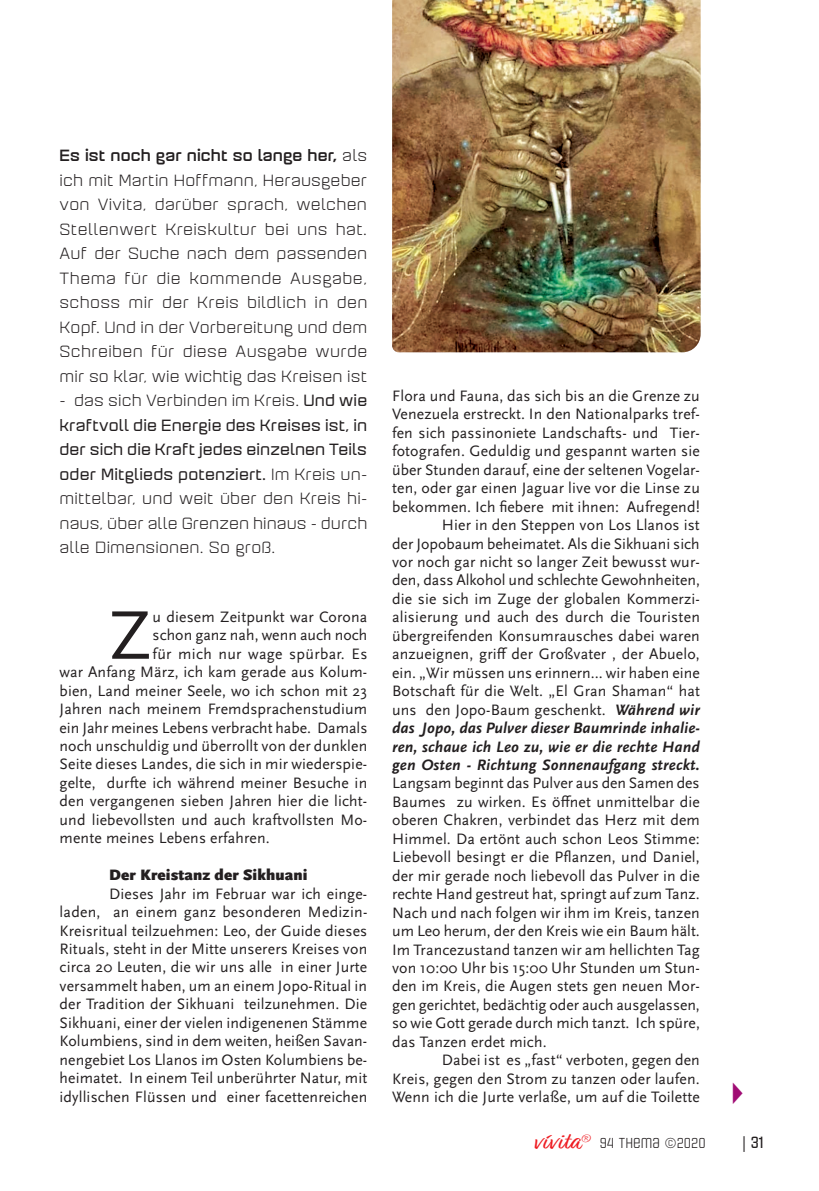
<style>
.page{position:relative;width:819px;height:1191px;background:#fff}
.page>*{position:absolute;margin:0;border:0;box-sizing:border-box;transform-origin:0 0}
.PRISMASatz{font:71.58px "Scala Sans Pro";color:#231f20}
.t1{font:26.25px "Relation";letter-spacing:.01em;color:#ee1d23}
.PRISMASatz-2{font:15.75px/18.4px "Scala Sans Pro";letter-spacing:.01em;color:#231f20;text-align:justify}
.PRISMASatz-3{font:15.75px/24.5px "Aguda";letter-spacing:.01em;color:#231f20;text-align:justify}
.PRISMASatz-4{font:900 15.75px "Scala Sans Pro";letter-spacing:.01em;color:#231f20}
.t2{font:15.75px "Necia Family Bold Unicase";color:#231f20}
.t3{font:14px "Necia Family Regular Unicase";color:#231f20}
.s1{font-weight:900}
.s2{font-weight:700}
.s3{font-weight:700;font-style:italic}
.s4{font-family:"Stone Informal Std";font-weight:500}
</style>
<div class="page">
<img style="left:392px;top:0;width:308px;height:352px">
<p class="PRISMASatz-3" style="left:60px;top:143px;width:309px"><span class="s1">Es ist noch gar nicht so lange her,</span> als ich mit Martin Hoffmann, Herausgeber von Vivita, darüber sprach, welchen Stellenwert Kreiskultur bei uns hat.<br>Auf der Suche nach dem passenden Thema für die kommende Ausgabe, schoss mir der Kreis bildlich in den Kopf. Und in der Vorbereitung und dem Schreiben für diese Ausgabe wurde mir so klar, wie wichtig das Kreisen ist</p>
<p class="PRISMASatz-3" style="left:60px;top:388px;width:309px">- das sich Verbinden im Kreis. <span class="s2">Und wie kraftvoll die Energie des Kreises ist, in der sich die Kraft jedes einzelnen Teils oder Mitglieds potenziert.</span> Im Kreis un&shy;mittelbar, und weit über den Kreis hi&shy;naus, über alle Grenzen hinaus - durch alle Dimensionen. So groß.</p>
<p class="PRISMASatz" style="left:109px;top:593px;width:44px">Z</p>
<p class="PRISMASatz-2" style="left:152px;top:607px;width:216px">u diesem Zeitpunkt war Corona</p>
<p class="PRISMASatz-2" style="left:152px;top:626px;width:216px">schon ganz nah, wenn auch noch</p>
<p class="PRISMASatz-2" style="left:152px;top:644px;width:216px">für mich nur wage spürbar. Es</p>
<p class="PRISMASatz-2" style="left:60px;top:663px;width:309px">war Anfang März, ich kam gerade aus Kolum-</p>
<p class="PRISMASatz-2" style="left:60px;top:681px;width:309px">bien, Land meiner Seele, wo ich schon mit 23</p>
<p class="PRISMASatz-2" style="left:60px;top:699px;width:309px">Jahren nach meinem Fremdsprachenstudium</p>
<p class="PRISMASatz-2" style="left:60px;top:718px;width:309px">ein Jahr meines Lebens verbracht habe. Damals</p>
<p class="PRISMASatz-2" style="left:60px;top:736px;width:309px">noch unschuldig und überrollt von der dunklen</p>
<p class="PRISMASatz-2" style="left:60px;top:755px;width:309px">Seite dieses Landes, die sich in mir wiederspie-</p>
<p class="PRISMASatz-2" style="left:60px;top:773px;width:309px">gelte, durfte ich während meiner Besuche in</p>
<p class="PRISMASatz-2" style="left:60px;top:792px;width:309px">den vergangenen sieben Jahren hier die licht-</p>
<p class="PRISMASatz-2" style="left:60px;top:810px;width:309px">und liebevollsten und auch kraftvollsten Mo-</p>
<p class="PRISMASatz-2" style="left:60px;top:829px;width:212px">mente meines Lebens erfahren.</p>
<p class="PRISMASatz-4" style="left:109px;top:865px;width:200px">Der Kreistanz der Sikhuani</p>
<p class="PRISMASatz-2" style="left:60px;top:884px;width:309px;text-indent:50px">Dieses Jahr im Februar war ich einge&shy;laden, an einem ganz besonderen Medizin-Kreisritual teilzuehmen: Leo, der Guide dieses Rituals, steht in der Mitte unserers Kreises von circa 20 Leuten, die wir uns alle in einer Jurte versammelt haben, um an einem Jopo-Ritual in der Tradition der Sikhuani teilzunehmen. Die Sikhuani, einer der vielen indigenenen Stämme Kolumbiens, sind in dem weiten, heißen Savan&shy;nengebiet Los Llanos im Osten Kolumbiens be&shy;heimatet. In einem Teil unberührter Natur, mit idyllischen Flüssen und einer facettenreichen</p>
<p class="PRISMASatz-2" style="left:392px;top:386px;width:309px">Flora und Fauna, das sich bis an die Grenze zu Venezuela erstreckt. In den Nationalparks tref&shy;fen sich passinoniete Landschafts- und Tier&shy;fotografen. Geduldig und gespannt warten sie über Stunden darauf, eine der seltenen Vogelar&shy;ten, oder gar einen Jaguar live vor die Linse zu bekommen. Ich fiebere mit ihnen: Aufregend!</p>
<p class="PRISMASatz-2" style="left:392px;top:516px;width:309px;text-indent:50px">Hier in den Steppen von Los Llanos ist der Jopobaum beheimatet. Als die Sikhuani sich vor noch gar nicht so langer Zeit bewusst wur&shy;den, dass Alkohol und schlechte Gewohnheiten, die sie sich im Zuge der globalen Kommerzi&shy;alisierung und auch des durch die Touristen übergreifenden Konsumrausches dabei waren anzueignen, griff der Großvater , der Abuelo, ein. „Wir müssen uns erinnern… wir haben eine Botschaft für die Welt. „El Gran Shaman“ hat uns den Jopo-Baum geschenkt. <span class="s3">Während wir das Jopo, das Pulver dieser Baumrinde inhalie&shy;ren, schaue ich Leo zu, wie er die rechte Hand gen Osten - Richtung Sonnenaufgang streckt.<br></span>Langsam beginnt das Pulver aus den Samen des Baumes zu wirken. Es öffnet unmittelbar die oberen Chakren, verbindet das Herz mit dem Himmel. Da ertönt auch schon Leos Stimme:<br>Liebevoll besingt er die Pflanzen, und Daniel, der mir gerade noch liebevoll das Pulver in die rechte Hand gestreut hat, springt auf zum Tanz.<br>Nach und nach folgen wir ihm im Kreis, tanzen um Leo herum, der den Kreis wie ein Baum hält.<br>Im Trancezustand tanzen wir am hellichten Tag von 10:00 Uhr bis 15:00 Uhr Stunden um Stun&shy;den im Kreis, die Augen stets gen neuen Mor&shy;gen gerichtet, bedächtig oder auch ausgelassen, so wie Gott gerade durch mich tanzt. Ich spüre, das Tanzen erdet mich.</p>
<p class="PRISMASatz-2" style="left:392px;top:1051px;width:309px;text-indent:50px">Dabei ist es „fast“ verboten, gegen den Kreis, gegen den Strom zu tanzen oder laufen.<br>Wenn ich die Jurte verlaße, um auf die Toilette</p>
<h2 class="t1" style="left:532px;top:1126px;width:60px">vívita<sup>®</sup></h2>
<p class="t3" style="left:599px;top:1135px;width:107px">94 THEMA ©2020</p>
<p class="t2" style="left:742px;top:1133px;width:23px"><span class="s4">|</span> 31</p>
</div>
